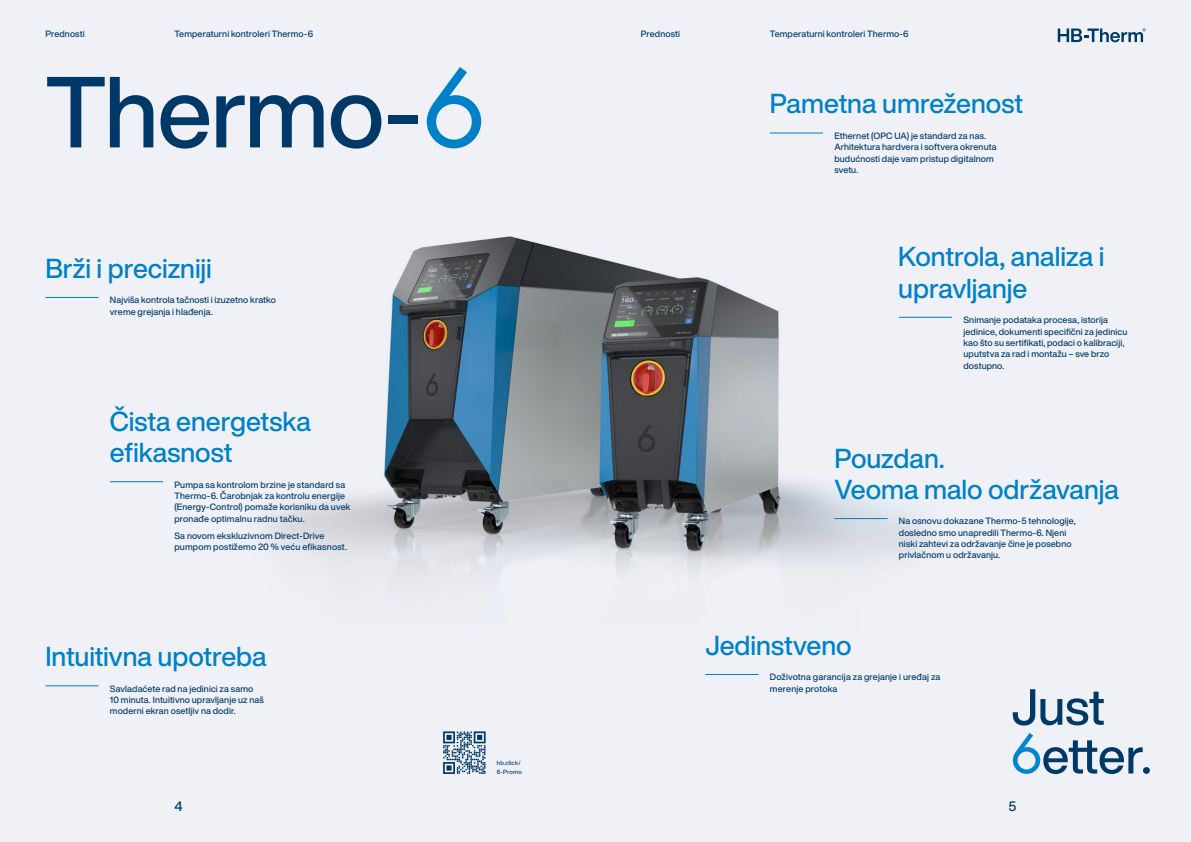
<style>
.page{position:relative;width:1191px;height:842px;background:#eff1f7}
.page>*{position:absolute;margin:0;border:0;box-sizing:border-box;transform-origin:0 0}
.t1{font:500 99px "Helvetica Now Display";letter-spacing:-.015em;color:#003967}
.t2{font:500 27px/31.2px "Helvetica Now Display";letter-spacing:-.005em;color:#0080c7}
.t3{font:500 13.5px "Helvetica Now Display";color:#003967}
.t4{font:500 9px/11.3px "Helvetica Now Display";letter-spacing:.015em;color:#003967}
.t5{font:500 6px/8.5px "Helvetica Now Display";letter-spacing:.025em;color:#003967}
</style>
<div class="page">
<svg style="left:1012px;top:689px;width:91px;height:36px"></svg>
<svg style="left:1012px;top:733px;width:137px;height:41px"></svg>
<svg style="left:1057px;top:28px;width:88px;height:14px"></svg>
<svg style="left:427px;top:67px;width:54px;height:81px"></svg>
<img style="left:269px;top:236px;width:684px;height:346px">
<hr style="left:834px;top:518px;width:53px;height:1px;background:#0080c7">
<hr style="left:45px;top:686px;width:54px;height:1px;background:#0080c7">
<hr style="left:45px;top:297px;width:54px;height:1px;background:#0080c7">
<hr style="left:899px;top:317px;width:53px;height:1px;background:#0080c7">
<hr style="left:110px;top:481px;width:53px;height:1px;background:#0080c7">
<hr style="left:705px;top:674px;width:53px;height:1px;background:#0080c7">
<hr style="left:770px;top:133px;width:53px;height:1px;background:#0080c7">
<svg style="left:443px;top:731px;width:42px;height:43px"></svg>
<p class="t4" style="left:45px;top:28px;width:41px">Prednosti</p>
<p class="t4" style="left:174px;top:28px;width:140px">Temperaturni kontroleri Thermo-6</p>
<p class="t4" style="left:641px;top:28px;width:41px">Prednosti</p>
<p class="t4" style="left:770px;top:28px;width:140px">Temperaturni kontroleri Thermo-6</p>
<h1 class="t1" style="left:45px;top:44px;width:377px">Thermo-</h1>
<h2 class="t2" style="left:770px;top:88px;width:255px">Pametna umreženost</h2>
<p class="t4" style="left:834px;top:130px;width:164px">Ethernet (OPC UA) je standard za nas.<br>Arhitektura hardvera i softvera okrenuta budućnosti daje vam pristup digitalnom svetu.</p>
<h2 class="t2" style="left:45px;top:252px;width:168px">Brži i precizniji</h2>
<h2 class="t2" style="left:898px;top:241px;width:208px">Kontrola, analiza i upravljanje</h2>
<p class="t4" style="left:963px;top:314px;width:165px">Snimanje podataka procesa, istorija jedinice, dokumenti specifični za jedinicu kao što su sertifikati, podaci o kalibraciji, uputstva za rad i montažu – sve brzo dostupno.</p>
<h2 class="t2" style="left:110px;top:406px;width:202px">Čista energetska efikasnost</h2>
<p class="t4" style="left:174px;top:479px;width:178px">Pumpa sa kontrolom brzine je standard sa Thermo-6. Čarobnjak za kontrolu energije (Energy-Control) pomaže korisniku da uvek pronađe optimalnu radnu tačku.</p>
<p class="t4" style="left:174px;top:530px;width:174px">Sa novom ekskluzivnom Direct-Drive pumpom postižemo 20 % veću efikasnost.</p>
<p class="t4" style="left:110px;top:294px;width:168px">Najviša kontrola tačnosti i izuzetno kratko vreme grejanja i hlađenja.</p>
<h2 class="t2" style="left:834px;top:442px;width:286px">Pouzdan.<br>Veoma malo održavanja</h2>
<p class="t4" style="left:899px;top:515px;width:178px">Na osnovu dokazane Thermo-5 tehnologije, dosledno smo unapredili Thermo-6. Njeni niski zahtevi za održavanje čine je posebno privlačnom u održavanju.</p>
<h2 class="t2" style="left:45px;top:641px;width:223px">Intuitivna upotreba</h2>
<p class="t4" style="left:110px;top:683px;width:155px">Savladaćete rad na jedinici za samo<br>10 minuta. Intuitivno upravljanje uz naš moderni ekran osetljiv na dodir.</p>
<p class="t5" style="left:497px;top:759px;width:26px">hb.click/<br>6-Promo</p>
<h2 class="t2" style="left:705px;top:629px;width:148px">Jedinstveno</h2>
<p class="t4" style="left:770px;top:671px;width:172px">Doživotna garancija za grejanje i uređaj za merenje protoka</p>
<h3 class="t3" style="left:174px;top:797px;width:10px">4</h3>
<h3 class="t3" style="left:1008px;top:797px;width:9px">5</h3>
</div>
